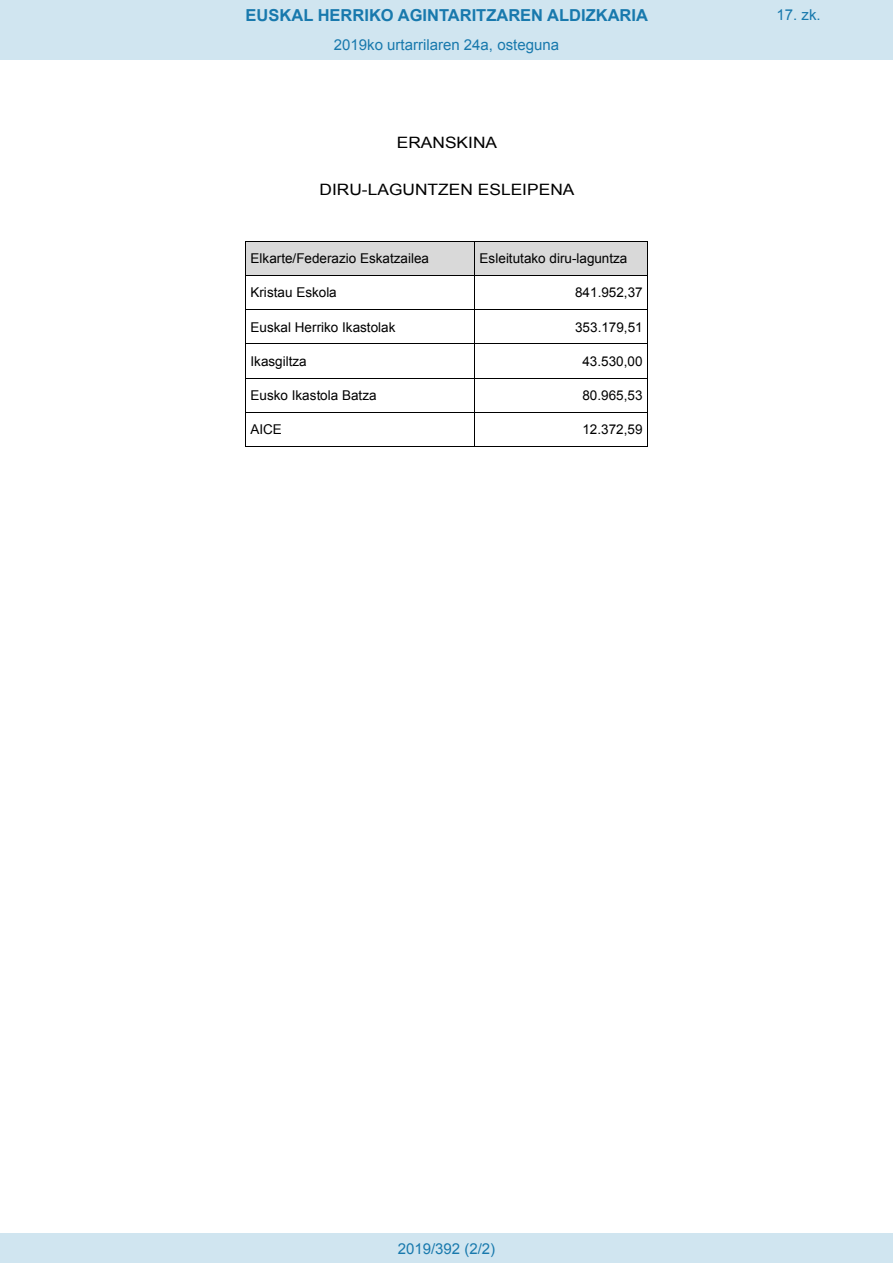
<style>
.page{position:relative;width:893px;height:1263px;background:#fff}
.page>*{position:absolute;margin:0;border:0;box-sizing:border-box;transform-origin:0 0}
.t1{font:700 16.5px "Arial";color:#1879ad}
.BOPVClave{font:15.6px "Arial";color:#000;scale:1.11 1}
.Paginacion_Centro{font:15px "Arial";color:#1879ad}
.t2{font:13.5px "Arial";letter-spacing:.005em;color:#000}
</style>
<div class="page">
<div style="left:0;top:0;width:893px;height:60px;background:#d0e5f0"></div>
<div style="left:0;top:1233px;width:893px;height:30px;background:#d0e5f0"></div>
<div style="left:246px;top:241px;width:228px;height:34px;background:#d9d9d9"></div>
<div style="left:475px;top:241px;width:172px;height:34px;background:#d9d9d9"></div>
<hr style="left:246px;top:241px;width:228px;height:1px;background:#000">
<hr style="left:475px;top:241px;width:172px;height:1px;background:#000">
<hr style="left:245px;top:241px;width:1px;height:34px;background:#000">
<hr style="left:474px;top:241px;width:1px;height:34px;background:#000">
<hr style="left:647px;top:241px;width:1px;height:34px;background:#000">
<hr style="left:246px;top:275px;width:228px;height:1px;background:#000">
<hr style="left:475px;top:275px;width:172px;height:1px;background:#000">
<hr style="left:245px;top:276px;width:1px;height:33px;background:#000">
<hr style="left:474px;top:276px;width:1px;height:33px;background:#000">
<hr style="left:647px;top:276px;width:1px;height:33px;background:#000">
<hr style="left:246px;top:309px;width:228px;height:1px;background:#000">
<hr style="left:475px;top:309px;width:172px;height:1px;background:#000">
<hr style="left:245px;top:310px;width:1px;height:34px;background:#000">
<hr style="left:474px;top:310px;width:1px;height:34px;background:#000">
<hr style="left:647px;top:310px;width:1px;height:34px;background:#000">
<hr style="left:246px;top:344px;width:228px;height:1px;background:#000">
<hr style="left:475px;top:344px;width:172px;height:1px;background:#000">
<hr style="left:245px;top:344px;width:1px;height:34px;background:#000">
<hr style="left:474px;top:344px;width:1px;height:34px;background:#000">
<hr style="left:647px;top:344px;width:1px;height:34px;background:#000">
<hr style="left:246px;top:378px;width:228px;height:1px;background:#000">
<hr style="left:475px;top:378px;width:172px;height:1px;background:#000">
<hr style="left:245px;top:378px;width:1px;height:34px;background:#000">
<hr style="left:474px;top:378px;width:1px;height:34px;background:#000">
<hr style="left:647px;top:378px;width:1px;height:34px;background:#000">
<hr style="left:246px;top:412px;width:228px;height:1px;background:#000">
<hr style="left:475px;top:412px;width:172px;height:1px;background:#000">
<hr style="left:245px;top:413px;width:1px;height:33px;background:#000">
<hr style="left:246px;top:446px;width:228px;height:1px;background:#000">
<hr style="left:474px;top:413px;width:1px;height:33px;background:#000">
<hr style="left:475px;top:446px;width:172px;height:1px;background:#000">
<hr style="left:647px;top:413px;width:1px;height:33px;background:#000">
<p class="t1" style="left:246px;top:4px;width:404px">EUSKAL HERRIKO AGINTARITZAREN ALDIZKARIA</p>
<p class="Paginacion_Centro" style="left:334px;top:35px;width:227px">2019ko urtarrilaren 24a, osteguna</p>
<p class="BOPVClave" style="left:397px;top:132px;width:92px">ERANSKINA</p>
<p class="BOPVClave" style="left:319px;top:179px;width:231px">DIRU-LAGUNTZEN ESLEIPENA</p>
<p class="t2" style="left:250px;top:249px;width:180px">Elkarte/Federazio Eskatzailea</p>
<p class="t2" style="left:480px;top:249px;width:149px">Esleitutako diru-laguntza</p>
<p class="t2" style="left:250px;top:284px;width:88px">Kristau Eskola</p>
<p class="t2" style="left:575px;top:284px;width:69px">841.952,37</p>
<p class="t2" style="left:250px;top:318px;width:146px">Euskal Herriko Ikastolak</p>
<p class="t2" style="left:575px;top:318px;width:69px">353.179,51</p>
<p class="t2" style="left:250px;top:352px;width:58px">Ikasgiltza</p>
<p class="t2" style="left:582px;top:352px;width:62px">43.530,00</p>
<p class="t2" style="left:250px;top:387px;width:128px">Eusko Ikastola Batza</p>
<p class="t2" style="left:582px;top:387px;width:62px">80.965,53</p>
<p class="t2" style="left:250px;top:421px;width:33px">AICE</p>
<p class="t2" style="left:582px;top:421px;width:62px">12.372,59</p>
<p class="Paginacion_Centro" style="left:776px;top:5px;width:46px">17. zk.</p>
<p class="Paginacion_Centro" style="left:398px;top:1238px;width:99px">2019/392 (2/2)</p>
</div>
